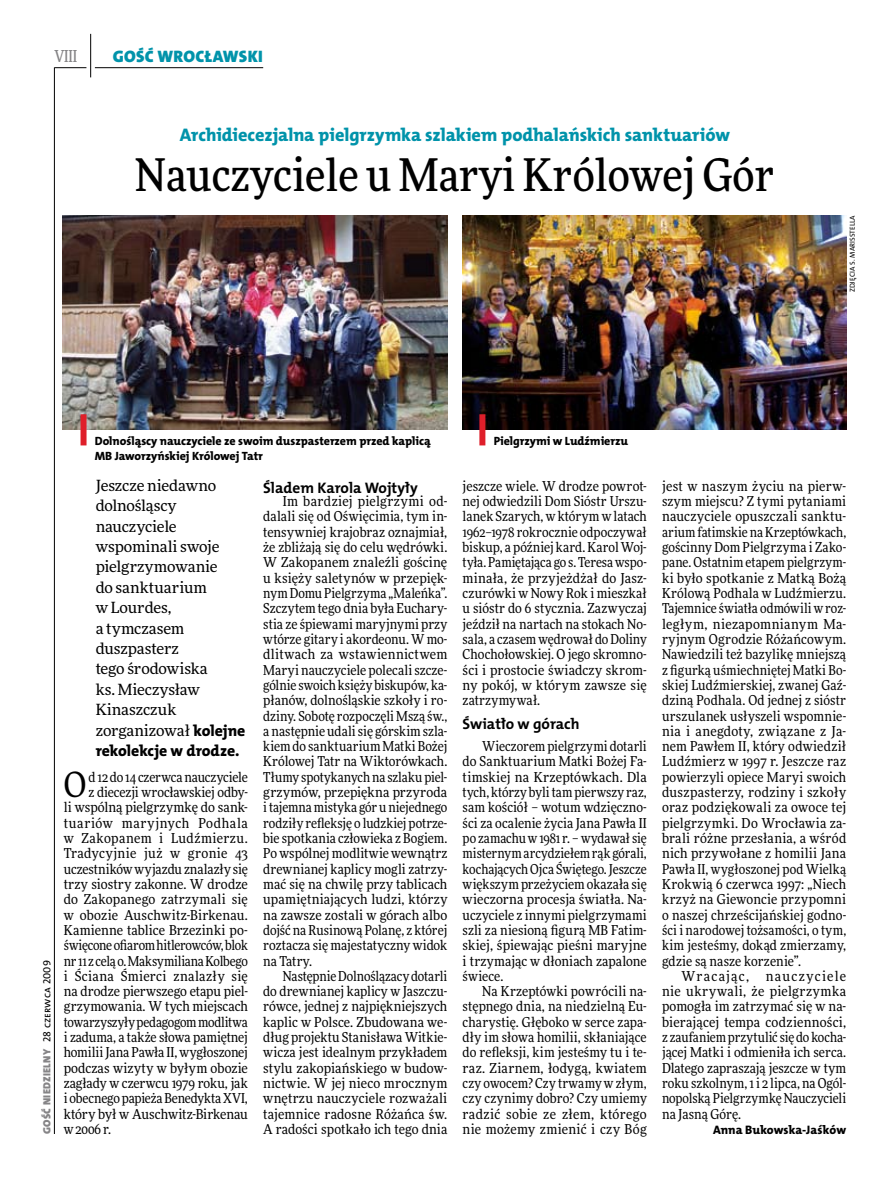
<style>
.page{position:relative;width:893px;height:1191px;background:#fff}
.page>*{position:absolute;margin:0;border:0;box-sizing:border-box;transform-origin:0 0}
.t1{font:500 45px "Freeday Narrow";color:#000}
.t2{font:34.8px "Freeday Narrow News";color:#000}
.t3{font:18.3px "The Mix HP8 Ex Bld";letter-spacing:-.005em;color:#0093aa}
.t4{font:16.65px "The Mix HP9 Blk";letter-spacing:.02em;color:#0093aa}
.t5{font:500 16.5px "Freeday Narrow";color:#858486;scale:.9 1}
.t6{font:15.75px "The Mix HP8 Ex Bld";letter-spacing:-.01em;color:#000}
.t7{font:15.45px/20.4px "Freeday News";letter-spacing:-.005em;color:#000}
.t8{font:15.3px "The Mix HP7 Bld";letter-spacing:-.01em;color:#000}
.t9{font:13.65px/15.3px "Freeday Narrow News";letter-spacing:.005em;color:#000;text-align:justify}
.t10{font:13.65px "Freeday Narrow News";letter-spacing:.025em;color:#000}
.t11{font:13.65px "Freeday Narrow News";letter-spacing:-.02em;color:#000}
.t12{font:13.65px "Freeday Narrow News";letter-spacing:-.015em;color:#000}
.t13{font:13.65px "Freeday Narrow News";letter-spacing:.045em;color:#000}
.t14{font:12.3px "The Mix HP8 Ex Bld";color:#000}
.t15{font:12px/15.3px "The Mix HP8 Ex Bld";letter-spacing:-.005em;color:#000}
.t16{font:10.5px "The Mix HP9 Blk";letter-spacing:.025em;color:#858486}
.t17{font:7.2px "The Mix HP5 Plain";letter-spacing:.015em;color:#000}
.s1{font-family:"The Mix HP5 Plain";color:#000}
.s2{font-family:"The Mix HP8 Ex Bld";font-size:15.75px}
</style>
<div class="page">
<hr style="left:54px;top:67px;width:1px;height:1067px;background:#000">
<hr style="left:90px;top:34px;width:1px;height:43px;background:#000">
<hr style="left:54px;top:67px;width:32px;height:1px;background:#000">
<hr style="left:95px;top:67px;width:168px;height:1px;background:#000">
<img style="left:63px;top:215px;width:384px;height:214px">
<img style="left:463px;top:215px;width:383px;height:214px">
<div style="left:81px;top:414px;width:6px;height:31px;background:#df1f2a"></div>
<div style="left:479px;top:414px;width:6px;height:31px;background:#df1f2a"></div>
<p class="t5" style="left:54px;top:46px;width:27px">VIII</p>
<p class="t4" style="left:113px;top:46px;width:152px">GOŚĆ WROCŁAWSKI</p>
<h3 class="t3" style="left:180px;top:123px;width:551px">Archidiecezjalna pielgrzymka szlakiem podhalańskich sanktuariów</h3>
<h1 class="t1" style="left:135px;top:147px;width:641px">Nauczyciele u Maryi Królowej Gór</h1>
<p class="t15" style="left:95px;top:433px;width:337px">Dolnośląscy nauczyciele ze swoim duszpasterzem przed kaplicą<br>MB Jaworzyńskiej Królowej Tatr</p>
<p class="t15" style="left:494px;top:433px;width:136px">Pielgrzymi w Ludźmierzu</p>
<p class="t17" style="left:848px;top:292px;width:79px;rotate:-90deg">zdjęcia s. Marisstella</p>
<p class="t16" style="left:40px;top:1134px;width:175px;rotate:-90deg">GOŚĆ NIEDZIELNY <span class="s1">28 czerwca 2009</span></p>
<p class="t7" style="left:96px;top:475px;width:151px">Jeszcze niedawno dolnośląscy nauczyciele wspominali swoje pielgrzymowanie<br>do sanktuarium<br>w Lourdes,<br>a tymczasem duszpasterz<br>tego środowiska<br>ks. Mieczysław<br>Kinaszczuk zorganizował <span class="s2">kolejne</span></p>
<p class="t6" style="left:96px;top:740px;width:145px">rekolekcje w drodze.</p>
<h2 class="t2" style="left:64px;top:763px;width:24px">O</h2>
<p class="t9" style="left:88px;top:769px;width:161px">d 12 do 14 czerwca nauczyciele</p>
<p class="t9" style="left:88px;top:784px;width:161px">z diecezji wrocławskiej odby-</p>
<p class="t9" style="left:64px;top:799px;width:186px">li wspólną pielgrzymkę do sank-</p>
<p class="t13" style="left:64px;top:814px;width:186px">tuariów maryjnych Podhala</p>
<p class="t10" style="left:64px;top:829px;width:186px">w Zakopanem i Ludźmierzu.</p>
<p class="t10" style="left:64px;top:845px;width:186px">Tradycyjnie już w gronie 43</p>
<p class="t9" style="left:64px;top:861px;width:186px">uczestników wyjazdu znalazły się</p>
<p class="t9" style="left:64px;top:876px;width:186px">trzy siostry zakonne. W drodze</p>
<p class="t9" style="left:64px;top:891px;width:186px">do Zakopanego zatrzymali się</p>
<p class="t9" style="left:64px;top:907px;width:186px">w obozie Auschwitz-Birkenau.</p>
<p class="t9" style="left:64px;top:922px;width:186px">Kamienne tablice Brzezinki po-</p>
<p class="t11" style="left:64px;top:937px;width:186px">święcone ofiarom hitlerowców, blok</p>
<p class="t12" style="left:64px;top:952px;width:186px">nr 11 z celą o. Maksymiliana Kolbego</p>
<p class="t10" style="left:64px;top:967px;width:186px">i Ściana Śmierci znalazły się</p>
<p class="t9" style="left:64px;top:983px;width:186px">na drodze pierwszego etapu piel-</p>
<p class="t9" style="left:64px;top:998px;width:186px">grzymowania. W tych miejscach</p>
<p class="t9" style="left:64px;top:1014px;width:186px">towarzyszyły pedagogom modlitwa</p>
<p class="t9" style="left:64px;top:1029px;width:186px">i zaduma, a także słowa pamiętnej</p>
<p class="t9" style="left:64px;top:1044px;width:186px">homilii Jana Pawła II, wygłoszonej</p>
<p class="t9" style="left:64px;top:1060px;width:186px">podczas wizyty w byłym obozie</p>
<p class="t9" style="left:64px;top:1075px;width:186px">zagłady w czerwcu 1979 roku, jak</p>
<p class="t9" style="left:64px;top:1090px;width:186px">i obecnego papieża Benedykta XVI,</p>
<p class="t9" style="left:64px;top:1106px;width:186px">który był w Auschwitz-Birkenau</p>
<p class="t9" style="left:64px;top:1121px;width:49px">w 2006 r.</p>
<p class="t8" style="left:263px;top:478px;width:156px">Śladem Karola Wojtyły</p>
<p class="t9" style="left:263px;top:493px;width:186px;text-indent:20px">Im bardziej pielgrzymi od&shy;dalali się od Oświęcimia, tym in&shy;tensywniej krajobraz oznajmiał, że zbliżają się do celu wędrówki.<br>W Zakopanem znaleźli gościnę u księży saletynów w przepięk&shy;nym Domu Pielgrzyma „Maleńka”.<br>Szczytem tego dnia była Euchary&shy;stia ze śpiewami maryjnymi przy wtórze gitary i akordeonu. W mo&shy;dlitwach za wstawiennictwem Maryi nauczyciele polecali szcze&shy;gólnie swoich księży biskupów, ka&shy;płanów, dolnośląskie szkoły i ro&shy;dziny. Sobotę rozpoczęli Mszą św., a następnie udali się górskim szla&shy;kiem do sanktuarium Matki Bożej Królowej Tatr na Wiktorówkach.<br>Tłumy spotykanych na szlaku piel&shy;grzymów, przepiękna przyroda itajemna mistyka gór u niejednego rodziły refleksję o ludzkiej potrze&shy;bie spotkania człowieka z Bogiem.<br>Po wspólnej modlitwie wewnątrz drewnianej kaplicy mogli zatrzy&shy;mać się na chwilę przy tablicach upamiętniających ludzi, którzy na zawsze zostali w górach albo dojść na Rusinową Polanę, z której roztacza się majestatyczny widok na Tatry.</p>
<p class="t9" style="left:263px;top:968px;width:186px;text-indent:20px">Następnie Dolnoślązacy dotarli do drewnianej kaplicy w Jaszczu&shy;rówce, jednej z najpiękniejszych kaplic w Polsce. Zbudowana we&shy;dług projektu Stanisława Witkie&shy;wicza jest idealnym przykładem stylu zakopiańskiego w budow&shy;nictwie. W jej nieco mrocznym wnętrzu nauczyciele rozważali tajemnice radosne Różańca św.<br>A radości spotkało ich tego dnia</p>
<p class="t9" style="left:463px;top:478px;width:186px">jeszcze wiele. W drodze powrot&shy;nej odwiedzili Dom Sióstr Urszu&shy;lanek Szarych, w którym w latach 1962–1978 rokrocznie odpoczywał biskup, a później kard. Karol Woj&shy;tyła. Pamiętająca go s. Teresa wspo&shy;minała, że przyjeżdżał do Jasz&shy;czurówki w Nowy Rok i mieszkał u sióstr do 6 stycznia. Zazwyczaj jeździł na nartach na stokach No&shy;sala, a czasem wędrował doDoliny Chochołowskiej. O jego skromno&shy;ści i prostocie świadczy skrom&shy;ny pokój, w którym zawsze się zatrzymywał.</p>
<p class="t8" style="left:463px;top:714px;width:118px">Światło w górach</p>
<p class="t9" style="left:463px;top:738px;width:186px;text-indent:20px">Wieczorem pielgrzymi dotarli do Sanktuarium Matki Bożej Fa&shy;timskiej na Krzeptówkach. Dla tych, którzy byli tam pierwszy raz, sam kościół – wotum wdzięczno&shy;ści za ocalenie życia Jana Pawła II po zamachu w 1981 r. – wydawałsię misternym arcydziełem rąk górali, kochających Ojca Świętego. Jeszcze większym przeżyciem okazała się wieczorna procesja światła. Na&shy;uczyciele z innymi pielgrzymami szli za niesioną figurą MB Fatim&shy;skiej, śpiewając pieśni maryjne i trzymając w dłoniach zapalone świece.</p>
<p class="t9" style="left:463px;top:983px;width:186px;text-indent:20px">Na Krzeptówki powrócili na&shy;stępnego dnia, na niedzielną Eu&shy;charystię. Głęboko w serce zapa&shy;dły im słowa homilii, skłaniające do refleksji, kim jesteśmy tu i te&shy;raz. Ziarnem, łodygą, kwiatem czy owocem? Czy trwamy w złym, czy czynimy dobro? Czy umiemy radzić sobie ze złem, którego nie możemy zmienić i czy Bóg</p>
<p class="t9" style="left:662px;top:478px;width:186px">jest w naszym życiu na pierw&shy;szym miejscu? Z tymi pytaniami nauczyciele opuszczali sanktu&shy;arium fatimskie naKrzeptówkach, gościnny Dom Pielgrzyma i Zako&shy;pane. Ostatnim etapem pielgrzym&shy;ki było spotkanie z Matką Bożą Królową Podhala w Ludźmierzu.<br>Tajemnice światła odmówili w roz&shy;ległym, niezapomnianym Ma&shy;ryjnym Ogrodzie Różańcowym.<br>Nawiedzili też bazylikę mniejszą z figurką uśmiechniętej Matki Bo&shy;skiej Ludźmierskiej, zwanej Gaź&shy;dziną Podhala. Od jednej z sióstr urszulanek usłyszeli wspomnie&shy;nia i anegdoty, związane z Ja&shy;nem Pawłem II, który odwiedził Ludźmierz w 1997 r. Jeszcze raz powierzyli opiece Maryi swoich duszpasterzy, rodziny i szkoły oraz podziękowali za owoce tej pielgrzymki. Do Wrocławia za&shy;brali różne przesłania, a wśród nich przywołane z homilii Jana Pawła II, wygłoszonej pod Wielką Krokwią 6 czerwca 1997: „Niech krzyż na Giewoncie przypomni o naszej chrześcijańskiej godno&shy;ści i narodowej tożsamości, o tym, kim jesteśmy, dokąd zmierzamy, gdzie są nasze korzenie”.</p>
<p class="t9" style="left:662px;top:968px;width:186px;text-indent:20px">Wracając, nauczyciele nie ukrywali, że pielgrzymka pomogła im zatrzymać się w na&shy;bierającej tempa codzienności, z zaufaniem przytulić się do kocha&shy;jącej Matki i odmieniła ich serca.<br>Dlatego zapraszają jeszcze w tym roku szkolnym, 1 i 2 lipca, na Ogól&shy;nopolską Pielgrzymkę Nauczycieli na Jasną Górę.</p>
<p class="t14" style="left:713px;top:1122px;width:135px">Anna Bukowska-Jaśków</p>
</div>
